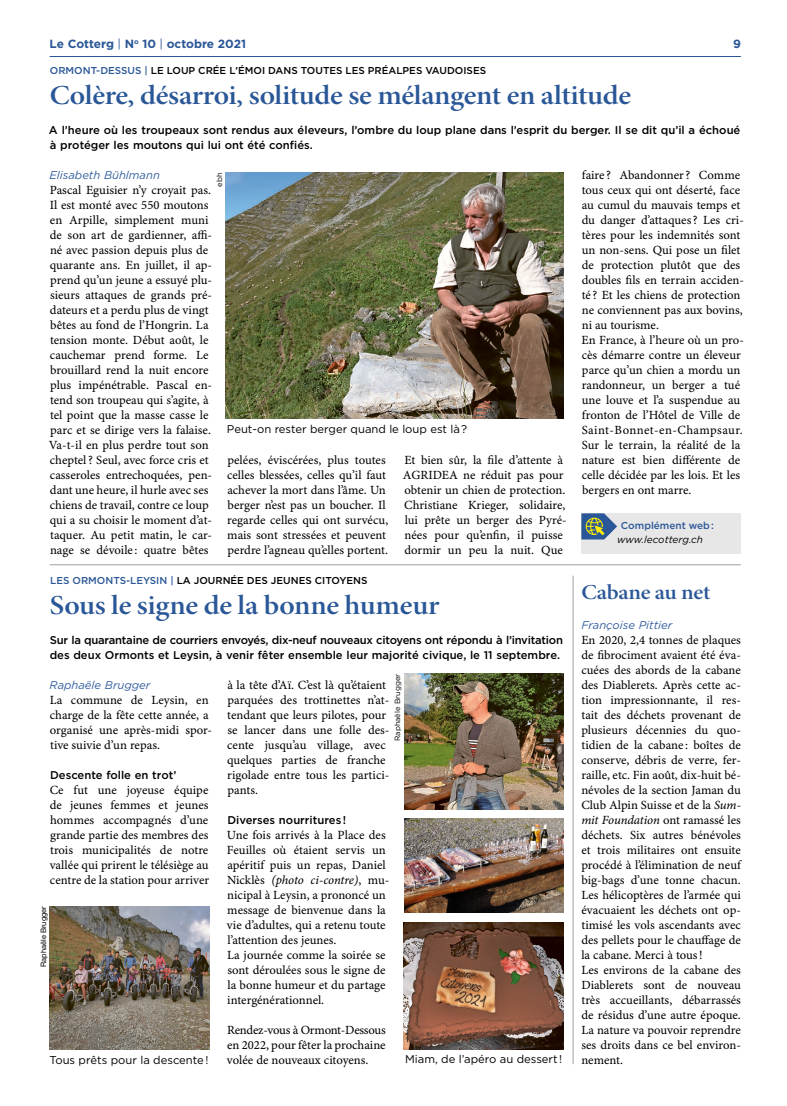
<style>
.page{position:relative;width:787px;height:1106px;background:#fff}
.page>*{position:absolute;margin:0;border:0;box-sizing:border-box;transform-origin:0 0}
.t1{font:27.5px "Minion Pro Semibold Subh";letter-spacing:-.01em;color:#2a5797;scale:1.1 1}
.t2{font:21.25px "Minion Pro Semibold Subh";letter-spacing:-.01em;color:#2a5797;scale:1.1 1}
.t3{font:12.5px/15px "Minion Pro Capt";color:#000}
.t4{font:12.5px "Minion Pro It Capt";letter-spacing:-.01em;color:#000}
.t5{font:700 11.88px "Gotham";color:#2a5797}
.t6{font:500 11.25px/15px "Gotham";color:#000}
.t7{font:500 11.25px/15px "Gotham";letter-spacing:-.02em;color:#000}
.t8{font:11.25px "Gotham";color:#000}
.t9{font:italic 11.25px "Gotham";color:#315d9d}
.t10{font:500 10px "Gotham";color:#000}
.t11{font:italic 10px "Gotham";color:#000}
.t12{font:500 10px "Gotham";color:#2a5797}
.t13{font:7.5px "Gotham";color:#000}
.t14{font:7.5px "Helvetica Neue LT Std";color:#000}
.s1{font-weight:400}
.s2{color:#2a5797}
.s3{font-family:"Minion Pro Capt"}
.s4{font-family:"Minion Pro It Capt"}
</style>
<div class="page">
<hr style="left:50px;top:56px;width:691px;height:1px;background:#2a5797">
<hr style="left:50px;top:564px;width:691px;height:1px;background:#9e9e9b">
<div style="left:581px;top:513px;width:160px;height:41px;background:#e7e7e7"></div>
<svg style="left:581px;top:513px;width:36px;height:26px"></svg>
<img style="left:226px;top:173px;width:337px;height:246px">
<hr style="left:573px;top:575px;width:1px;height:489px;background:#9e9e9b">
<img style="left:50px;top:906px;width:159px;height:143px">
<img style="left:404px;top:818px;width:159px;height:94px">
<img style="left:404px;top:674px;width:159px;height:135px">
<img style="left:404px;top:922px;width:159px;height:127px">
<p class="t5" style="left:50px;top:37px;width:198px">Le Cotterg <span class="s1">|</span> N<sup>o</sup> 10 <span class="s1">|</span> octobre 2021</p>
<p class="t5" style="left:733px;top:37px;width:9px">9</p>
<p class="t10" style="left:50px;top:64px;width:438px"><span class="s2">ORMONT-DESSUS |</span> LE LOUP CRÉE L'ÉMOI DANS TOUTES LES PRÉALPES VAUDOISES</p>
<h1 class="t1" style="left:50px;top:78px;width:530px">Colère, désarroi, solitude se mélangent en altitude</h1>
<p class="t6" style="left:49px;top:122px;width:693px">A l’heure où les troupeaux sont rendus aux éleveurs, l’ombre du loup plane dans l’esprit du berger. Il se dit qu’il a échoué à protéger les moutons qui lui ont été confiés.</p>
<p class="t9" style="left:50px;top:168px;width:112px">Elisabeth Bühlmann</p>
<p class="t3" style="left:49px;top:183px;width:165px">Pascal Eguisier n’y croyait pas.<br>Il est monté avec 550 moutons en Arpille, simplement muni de son art de gardienner, affi&shy;né avec passion depuis plus de quarante ans. En juillet, il ap&shy;prend qu’un jeune a essuyé plu&shy;sieurs attaques de grands pré&shy;dateurs et a perdu plus de vingt bêtes au fond de l’Hongrin. La tension monte. Début août, le cauchemar prend forme. Le brouillard rend la nuit encore plus impénétrable. Pascal en&shy;tend son troupeau qui s’agite, à tel point que la masse casse le parc et se dirige vers la falaise.<br>Va-t-il en plus perdre tout son cheptel? Seul, avec force cris et casseroles entrechoquées, pen&shy;dant une heure, il hurle avec ses chiens de travail, contre ce loup qui a su choisir le moment d’at&shy;taquer. Au petit matin, le car&shy;nage se dévoile : quatre bêtes</p>
<p class="t3" style="left:581px;top:168px;width:164px">faire ? Abandonner? Comme tous ceux qui ont déserté, face au cumul du mauvais temps et du danger d’attaques? Les cri&shy;tères pour les indemnités sont un non-sens. Qui pose un filet de protection plutôt que des doubles fils en terrain acciden&shy;té ? Et les chiens de protection ne conviennent pas aux bovins, ni au tourisme.<br>En France, à l’heure où un pro&shy;cès démarre contre un éleveur parce qu’un chien a mordu un randonneur, un berger a tué une louve et l’a suspendue au fronton de l’Hôtel de Ville de<br>Saint-Bonnet-en-Champsaur.<br>Sur le terrain, la réalité de la nature est bien différente de celle décidée par les lois. Et les bergers en ont marre.</p>
<p class="t13" style="left:215px;top:187px;width:16px;rotate:-90deg">ebh</p>
<p class="t8" style="left:227px;top:422px;width:242px">Peut-on rester berger quand le loup est là?</p>
<p class="t3" style="left:227px;top:453px;width:163px">pelées, éviscérées, plus toutes celles blessées, celles qu’il faut achever la mort dans l’âme. Un berger n’est pas un boucher. Il regarde celles qui ont survécu, mais sont stressées et peuvent perdre l’agneau qu’elles portent.</p>
<p class="t3" style="left:403px;top:453px;width:165px">Et bien sûr, la file d’attente à<br>AGRIDEA ne réduit pas pour obtenir un chien de protection.<br>Christiane Krieger, solidaire, lui prête un berger des Pyré&shy;nées pour qu’enfin, il puisse dormir un peu la nuit. Que</p>
<p class="t12" style="left:621px;top:519px;width:95px">Complément web :</p>
<p class="t11" style="left:617px;top:534px;width:87px">www.lecotterg.ch</p>
<p class="t10" style="left:50px;top:574px;width:319px"><span class="s2">LES ORMONTS-LEYSIN |</span> LA JOURNÉE DES JEUNES CITOYENS</p>
<h1 class="t1" style="left:50px;top:588px;width:356px">Sous le signe de la bonne humeur</h1>
<p class="t7" style="left:50px;top:632px;width:515px">Sur la quarantaine de courriers envoyés, dix-neuf nouveaux citoyens ont répondu à l’invitation des deux Ormonts et Leysin, à venir fêter ensemble leur majorité civique, le 11 septembre.</p>
<p class="t9" style="left:50px;top:678px;width:102px">Raphaële Brugger</p>
<p class="t3" style="left:50px;top:693px;width:164px">La commune de Leysin, en charge de la fête cette année, a organisé une après-midi spor&shy;tive suivie d’un repas.</p>
<p class="t6" style="left:50px;top:767px;width:128px">Descente folle en trot’</p>
<p class="t3" style="left:50px;top:783px;width:161px;text-align:justify">Ce fut une joyeuse équipe de jeunes femmes et jeunes hommes accompagnés d’une grande partie des membres des trois municipalités de notre vallée qui prirent le télésiège au centre de la station pour arriver</p>
<p class="t13" style="left:393px;top:741px;width:69px;rotate:-90deg">Raphaële Brugger</p>
<p class="t3" style="left:227px;top:678px;width:164px">à la tête d’Aï. C’est là qu’étaient parquées des trottinettes n’at&shy;tendant que leurs pilotes, pour se lancer dans une folle des&shy;cente jusqu’au village, avec quelques parties de franche rigolade entre tous les partici&shy;pants.</p>
<p class="t6" style="left:227px;top:812px;width:120px">Diverses nourritures !</p>
<p class="t3" style="left:227px;top:828px;width:160px;text-align:justify">Une fois arrivés à la Place des Feuilles où étaient servis un apéritif puis un repas, Daniel</p>
<p class="t4" style="left:227px;top:872px;width:164px"><span class="s3">Nicklès</span> (photo ci-contre)<span class="s3">, mu-</span></p>
<p class="t3" style="left:227px;top:888px;width:160px">nicipal à Leysin, a prononcé un message de bienvenue dans la vie d’adultes, qui a retenu toute l’attention des jeunes.<br>La journée comme la soirée se sont déroulées sous le signe de la bonne humeur et du partage intergénérationnel.</p>
<p class="t3" style="left:227px;top:1023px;width:160px;text-align:justify">Rendez-vous à Ormont-Dessous en 2022, pour fêter la prochaine volée de nouveaux citoyens.</p>
<p class="t14" style="left:39px;top:966px;width:62px;rotate:-90deg">Raphaële Brugger</p>
<p class="t8" style="left:50px;top:1053px;width:160px">Tous prêts pour la descente!</p>
<p class="t8" style="left:405px;top:1052px;width:158px">Miam, de l’apéro au dessert !</p>
<h2 class="t2" style="left:581px;top:579px;width:119px">Cabane au net</h2>
<p class="t9" style="left:581px;top:618px;width:92px">Françoise Pittier</p>
<p class="t3" style="left:581px;top:633px;width:161px;text-align:justify">En 2020, 2,4 tonnes de plaques de fibrociment avaient été éva&shy;cuées des abords de la cabane des Diablerets. Après cette ac&shy;tion impressionnante, il res&shy;tait des déchets provenant de plusieurs décennies du quo&shy;tidien de la cabane : boîtes de conserve, débris de verre, fer&shy;raille, etc. Fin août, dix-huit bé&shy;névoles de la section Jaman du Club Alpin Suisse et de la <span class="s4">Sum-</span></p>
<p class="t4" style="left:581px;top:812px;width:161px">mit Foundation <span class="s3">ont ramassé les</span></p>
<p class="t3" style="left:581px;top:828px;width:161px">déchets. Six autres bénévoles et trois militaires ont ensuite procédé à l’élimination de neuf big-bags d’une tonne chacun.<br>Les hélicoptères de l’armée qui évacuaient les déchets ont op&shy;timisé les vols ascendants avec des pellets pour le chauffage de la cabane. Merci à tous!<br>Les environs de la cabane des<br>Diablerets sont de nouveau très accueillants, débarrassés de résidus d’une autre époque.<br>La nature va pouvoir reprendre ses droits dans ce bel environ&shy;nement.</p>
</div>
